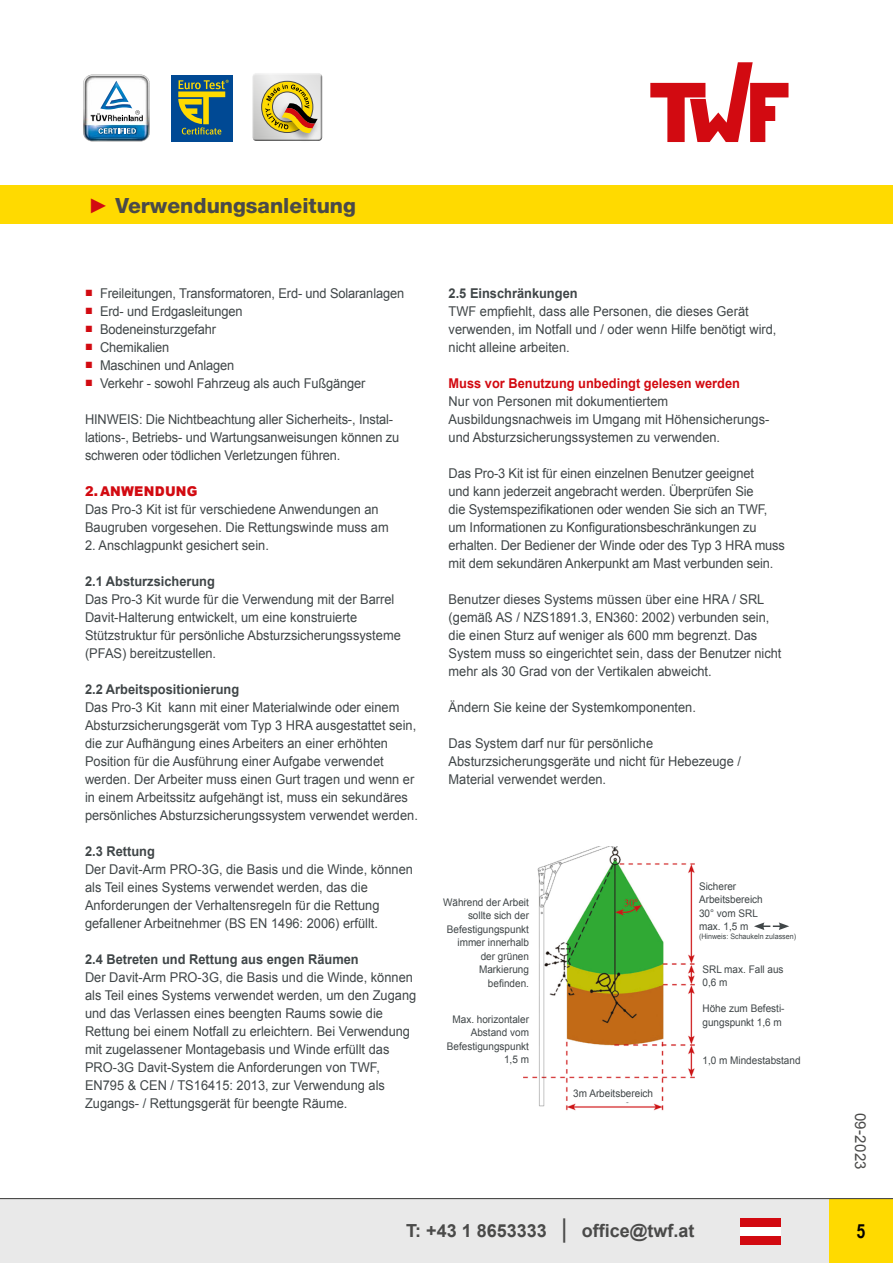
<style>
.page{position:relative;width:893px;height:1263px;background:#fff}
.page>*{position:absolute;margin:0;border:0;box-sizing:border-box;transform-origin:0 0}
.t1{font:800 21px "Helvetica Neue";color:#4a4a49}
.t2{font:700 19.5px "Arial Narrow";color:#000}
.t3{font:700 18px "Arial";color:#4a4a49}
.t4{font:15px "Arial";letter-spacing:.02em;color:#4a4a49}
.t5{font:13.5px/18px "Arial";color:#404648;scale:.95 1}
.t6{font:700 13.5px "Arial";color:#404648;scale:.95 1}
.t7{font:700 13.5px "Arial";color:#d20a11;scale:.95 1}
.t8{font:900 13.5px "Arial";letter-spacing:.02em;color:#d20a11;scale:.95 1}
.t9{font:10.5px/13.5px "Arial";color:#404648;scale:.95 1}
.t10{font:7.5px "Arial";color:#404648;scale:.95 1}
.s1{font-family:"Arial";font-weight:900;color:#d20a11}
.s2{color:#d20a11}
.s3{font-size:18.3px}
.s4{font-size:25.95px}
</style>
<div class="page">
<svg style="left:650px;top:62px;width:138px;height:80px"></svg>
<div style="left:250px;top:73px;width:73px;height:68px;background:#000;opacity:.75"></div>
<div style="left:274px;top:103px;width:46px;height:40px;background:#000;opacity:.33"></div>
<svg style="left:261px;top:81px;width:57px;height:53px;background:#c5ac5e"></svg>
<img style="left:83px;top:75px;width:67px;height:66px">
<div style="left:171px;top:75px;width:62px;height:67px;background:#004994"></div>
<svg style="left:178px;top:80px;width:51px;height:55px"></svg>
<div style="left:0;top:185px;width:893px;height:39px;background:#ffda00"></div>
<div style="left:0;top:1199px;width:893px;height:64px;background:#e9e9e9"></div>
<div style="left:740px;top:1218px;width:41px;height:9px;background:#d20a11"></div>
<div style="left:740px;top:1227px;width:41px;height:8px;background:#fff"></div>
<div style="left:740px;top:1235px;width:41px;height:9px;background:#d20a11"></div>
<div style="left:829px;top:1198px;width:64px;height:65px;background:#ffda00"></div>
<hr style="left:0;top:1198px;width:893px;height:1px;background:#4a4a49">
<img style="left:523px;top:846px;width:172px;height:265px">
<svg style="left:754px;top:922px;width:35px;height:8px"></svg>
<h1 class="t1" style="left:88px;top:193px;width:269px"><span class="s1">►</span> Verwendungsanleitung</h1>
<p class="t5" style="left:85px;top:284px;width:337px"><span class="s2">■</span> Freileitungen, Transformatoren, Erd- und Solaranlagen</p>
<p class="t5" style="left:85px;top:302px;width:167px"><span class="s2">■</span> Erd- und Erdgasleitungen</p>
<p class="t5" style="left:85px;top:320px;width:139px"><span class="s2">■</span> Bodeneinsturzgefahr</p>
<p class="t5" style="left:85px;top:338px;width:90px"><span class="s2">■</span> Chemikalien</p>
<p class="t5" style="left:85px;top:356px;width:159px"><span class="s2">■</span> Maschinen und Anlagen</p>
<p class="t5" style="left:85px;top:374px;width:297px"><span class="s2">■</span> Verkehr - sowohl Fahrzeug als auch Fußgänger</p>
<p class="t5" style="left:85px;top:410px;width:332px">HINWEIS: Die Nichtbeachtung aller Sicherheits-, Instal&shy;lations-, Betriebs- und Wartungsanweisungen können zu schweren oder tödlichen Verletzungen führen.</p>
<p class="t8" style="left:85px;top:481px;width:120px">2.ANWENDUNG</p>
<p class="t5" style="left:85px;top:500px;width:321px">Das Pro-3 Kit ist für verschiedene Anwendungen an<br>Baugruben vorgesehen. Die Rettungswinde muss am</p>
<p class="t5" style="left:85px;top:536px;width:195px">2. Anschlagpunkt gesichert sein.</p>
<p class="t6" style="left:85px;top:572px;width:138px">2.1 Absturzsicherung</p>
<p class="t5" style="left:85px;top:590px;width:334px">Das Pro-3 Kit wurde für die Verwendung mit der Barrel Davit-Halterung entwickelt, um eine konstruierte Stützstruktur für persönliche Absturzsicherungssysteme (PFAS) bereitzustellen.</p>
<p class="t6" style="left:85px;top:680px;width:164px">2.2 Arbeitspositionierung</p>
<p class="t5" style="left:85px;top:698px;width:352px">Das Pro-3 Kit kann mit einer Materialwinde oder einem Absturzsicherungsgerät vom Typ 3 HRA ausgestattet sein, die zur Aufhängung eines Arbeiters an einer erhöhten Position für die Ausführung einer Aufgabe verwendet werden. Der Arbeiter muss einen Gurt tragen und wenn er in einem Arbeitssitz aufgehängt ist, muss ein sekundäres persönliches Absturzsicherungssystem verwendet werden.</p>
<p class="t6" style="left:85px;top:842px;width:75px">2.3 Rettung</p>
<p class="t5" style="left:85px;top:860px;width:347px">Der Davit-Arm PRO-3G, die Basis und die Winde, können als Teil eines Systems verwendet werden, das die Anforderungen der Verhaltensregeln für die Rettung gefallener Arbeitnehmer (BS EN 1496: 2006) erfüllt.</p>
<p class="t6" style="left:85px;top:950px;width:290px">2.4 Betreten und Rettung aus engen Räumen</p>
<p class="t5" style="left:85px;top:968px;width:350px">Der Davit-Arm PRO-3G, die Basis und die Winde, können als Teil eines Systems verwendet werden, um den Zugang und das Verlassen eines beengten Raums sowie die Rettung bei einem Notfall zu erleichtern. Bei Verwendung mit zugelassener Montagebasis und Winde erfüllt das PRO-3G Davit-System die Anforderungen von TWF, EN795 &amp; CEN / TS16415: 2013, zur Verwendung als Zugangs- / Rettungsgerät für beengte Räume.</p>
<p class="t6" style="left:449px;top:284px;width:137px">2.5 Einschränkungen</p>
<p class="t5" style="left:449px;top:302px;width:347px">TWF empfiehlt, dass alle Personen, die dieses Gerät verwenden, im Notfall und / oder wenn Hilfe benötigt wird, nicht alleine arbeiten.</p>
<p class="t7" style="left:449px;top:374px;width:308px">Muss vor Benutzung unbedingt gelesen werden</p>
<p class="t5" style="left:449px;top:392px;width:339px">Nur von Personen mit dokumentiertem<br>Ausbildungsnachweis im Umgang mit Höhensicherungs&shy;und Absturzsicherungssystemen zu verwenden.</p>
<p class="t5" style="left:449px;top:464px;width:355px">Das Pro-3 Kit ist für einen einzelnen Benutzer geeignet<br>und kann jederzeit angebracht werden. Überprüfen Sie<br>die Systemspezifikationen oder wenden Sie sich an TWF, um Informationen zu Konfigurationsbeschränkungen zu erhalten. Der Bediener der Winde oder des Typ 3 HRA muss mit dem sekundären Ankerpunkt am Mast verbunden sein.</p>
<p class="t5" style="left:449px;top:590px;width:352px">Benutzer dieses Systems müssen über eine HRA / SRL (gemäß AS / NZS1891.3, EN360: 2002) verbunden sein, die einen Sturz auf weniger als 600 mm begrenzt. Das System muss so eingerichtet sein, dass der Benutzer nicht mehr als 30 Grad von der Vertikalen abweicht.</p>
<p class="t5" style="left:449px;top:698px;width:262px">Ändern Sie keine der Systemkomponenten.</p>
<p class="t5" style="left:449px;top:734px;width:309px">Das System darf nur für persönliche<br>Absturzsicherungsgeräte und nicht für Hebezeuge /<br>Material verwendet werden.</p>
<p class="t9" style="left:443px;top:895px;width:92px;text-align:right">Während der Arbeit sollte sich der<br>Befestigungspunkt immer innerhalb der grünen<br>Markierung befinden.</p>
<p class="t9" style="left:447px;top:1012px;width:88px;text-align:right">Max. horizontaler<br>Abstand vom<br>Befestigungspunkt<br>1,5 m</p>
<p class="t9" style="left:573px;top:1086px;width:86px">3m Arbeitsbereich</p>
<p class="t9" style="left:699px;top:879px;width:69px">Sicherer<br>Arbeitsbereich<br>30° vom SRL max. 1,5 m</p>
<p class="t10" style="left:699px;top:931px;width:104px">(Hinweis: Schaukeln zulassen)</p>
<p class="t9" style="left:702px;top:962px;width:87px">SRL max. Fall aus<br>0,6 m</p>
<p class="t9" style="left:702px;top:1002px;width:88px">Höhe zum Befesti&shy;gungspunkt 1,6 m</p>
<p class="t9" style="left:702px;top:1053px;width:105px">1,0 m Mindestabstand</p>
<p class="t4" style="left:870px;top:1113px;width:58px;rotate:90deg">09<span class="s3">-</span>2023</p>
<h3 class="t3" style="left:406px;top:1218px;width:290px">T: +43 1 8653333 <span class="s4">|</span> office@twf.at</h3>
<h2 class="t2" style="left:857px;top:1216px;width:10px">5</h2>
</div>
